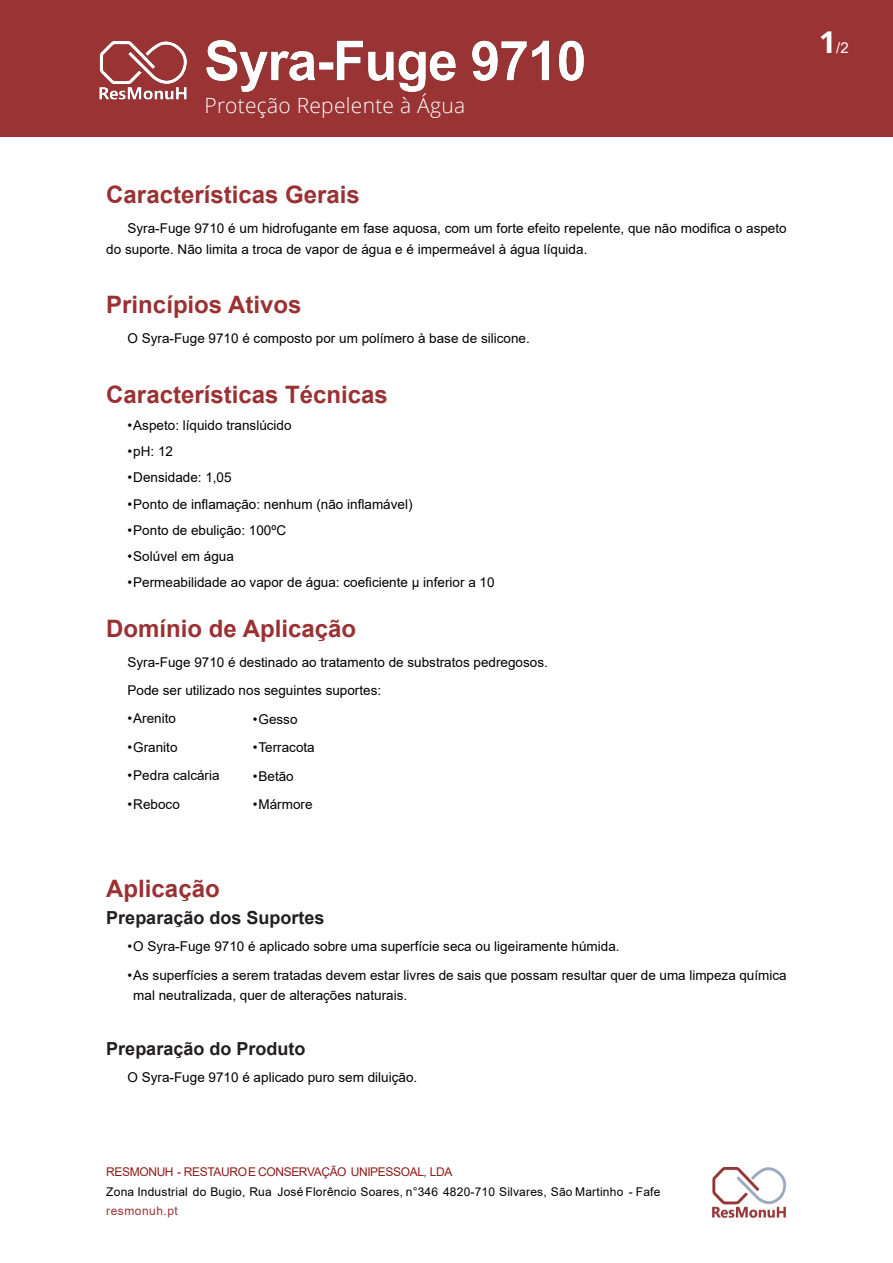
<style>
.page{position:relative;width:893px;height:1263px;background:#fff}
.page>*{position:absolute;margin:0;border:0;box-sizing:border-box;transform-origin:0 0}
.t1{font:700 24px "Arial";color:#9a3233}
.t2{font:300 21px "Open Sans";letter-spacing:.015em;color:#fff}
.t3{font:700 18px "Arial";color:#231f20}
.t4{font:15px "Arial";color:#fff}
.t5{font:13.5px/20.9px "Arial";color:#000}
.t6{font:12px "Arial";letter-spacing:.015em;color:#000}
.t7{font:12px "Arial";letter-spacing:-.03em;color:#8d1b1a}
.t8{font:12px "Arial";letter-spacing:.04em;color:#9a3233}
.s1{font-family:"Open Sans";font-weight:700;font-size:30px}
</style>
<div class="page">
<div style="left:0;top:0;width:893px;height:137px;background:#993334"></div>
<img style="left:712px;top:1168px;width:75px;height:50px">
<img style="left:99px;top:41px;width:88px;height:59px">
<img style="left:207px;top:40px;width:377px;height:51px">
<h2 class="t2" style="left:205px;top:97px;width:262px">Proteção Repelente à Água</h2>
<h1 class="t1" style="left:106px;top:185px;width:255px">Características Gerais</h1>
<p class="t5" style="left:106px;top:219px;width:682px;text-indent:21px">Syra-Fuge 9710 é um hidrofugante em fase aquosa, com um forte efeito repelente, que não modifica o aspeto do suporte. Não limita a troca de vapor de água e é impermeável à água líquida.</p>
<h1 class="t1" style="left:106px;top:296px;width:197px">Princípios Ativos</h1>
<p class="t5" style="left:128px;top:329px;width:404px">O Syra-Fuge 9710 é composto por um polímero à base de silicone.</p>
<h1 class="t1" style="left:106px;top:385px;width:283px">Características Técnicas</h1>
<p class="t5" style="left:128px;top:416px;width:166px">•Aspeto: líquido translúcido</p>
<p class="t5" style="left:128px;top:442px;width:47px">•pH: 12</p>
<p class="t5" style="left:128px;top:469px;width:106px">•Densidade: 1,05</p>
<p class="t5" style="left:128px;top:495px;width:286px">•Ponto de inflamação: nenhum (não inflamável)</p>
<p class="t5" style="left:128px;top:521px;width:160px">•Ponto de ebulição: 100ºC</p>
<p class="t5" style="left:128px;top:547px;width:108px">•Solúvel em água</p>
<p class="t5" style="left:128px;top:573px;width:369px">•Permeabilidade ao vapor de água: coeficiente μ inferior a 10</p>
<h1 class="t1" style="left:106px;top:619px;width:251px">Domínio de Aplicação</h1>
<p class="t5" style="left:128px;top:649px;width:422px;line-height:28.3px">Syra-Fuge 9710 é destinado ao tratamento de substratos pedregosos.<br>Pode ser utilizado nos seguintes suportes:</p>
<p class="t5" style="left:128px;top:709px;width:50px">•Arenito</p>
<p class="t5" style="left:128px;top:738px;width:52px">•Granito</p>
<p class="t5" style="left:128px;top:766px;width:94px">•Pedra calcária</p>
<p class="t5" style="left:128px;top:795px;width:54px">•Reboco</p>
<p class="t5" style="left:253px;top:710px;width:46px">•Gesso</p>
<p class="t5" style="left:253px;top:738px;width:64px">•Terracota</p>
<p class="t5" style="left:253px;top:767px;width:43px">•Betão</p>
<p class="t5" style="left:253px;top:795px;width:61px">•Mármore</p>
<h1 class="t1" style="left:106px;top:879px;width:115px">Aplicação</h1>
<h3 class="t3" style="left:106px;top:911px;width:220px">Preparação dos Suportes</h3>
<p class="t5" style="left:128px;top:937px;width:494px">•O Syra-Fuge 9710 é aplicado sobre uma superfície seca ou ligeiramente húmida.</p>
<p class="t5" style="left:133px;top:966px;width:655px;text-indent:-6px">•As superfícies a serem tratadas devem estar livres de sais que possam resultar quer de uma limpeza química mal neutralizada, quer de alterações naturais.</p>
<h3 class="t3" style="left:106px;top:1042px;width:201px">Preparação do Produto</h3>
<p class="t5" style="left:128px;top:1068px;width:291px">O Syra-Fuge 9710 é aplicado puro sem diluição.</p>
<p class="t7" style="left:106px;top:1168px;width:348px">RESMONUH - RESTAUROE CONSERVAÇÃO UNIPESSOAL, LDA</p>
<p class="t6" style="left:106px;top:1187px;width:556px">Zona Industrial do Bugio, Rua José Florêncio Soares, n°346 4820-710 Silvares, São Martinho - Fafe</p>
<p class="t8" style="left:106px;top:1207px;width:73px">resmonuh.pt</p>
<p class="t4" style="left:819px;top:42px;width:31px"><span class="s1">1</span>/2</p>
</div>
